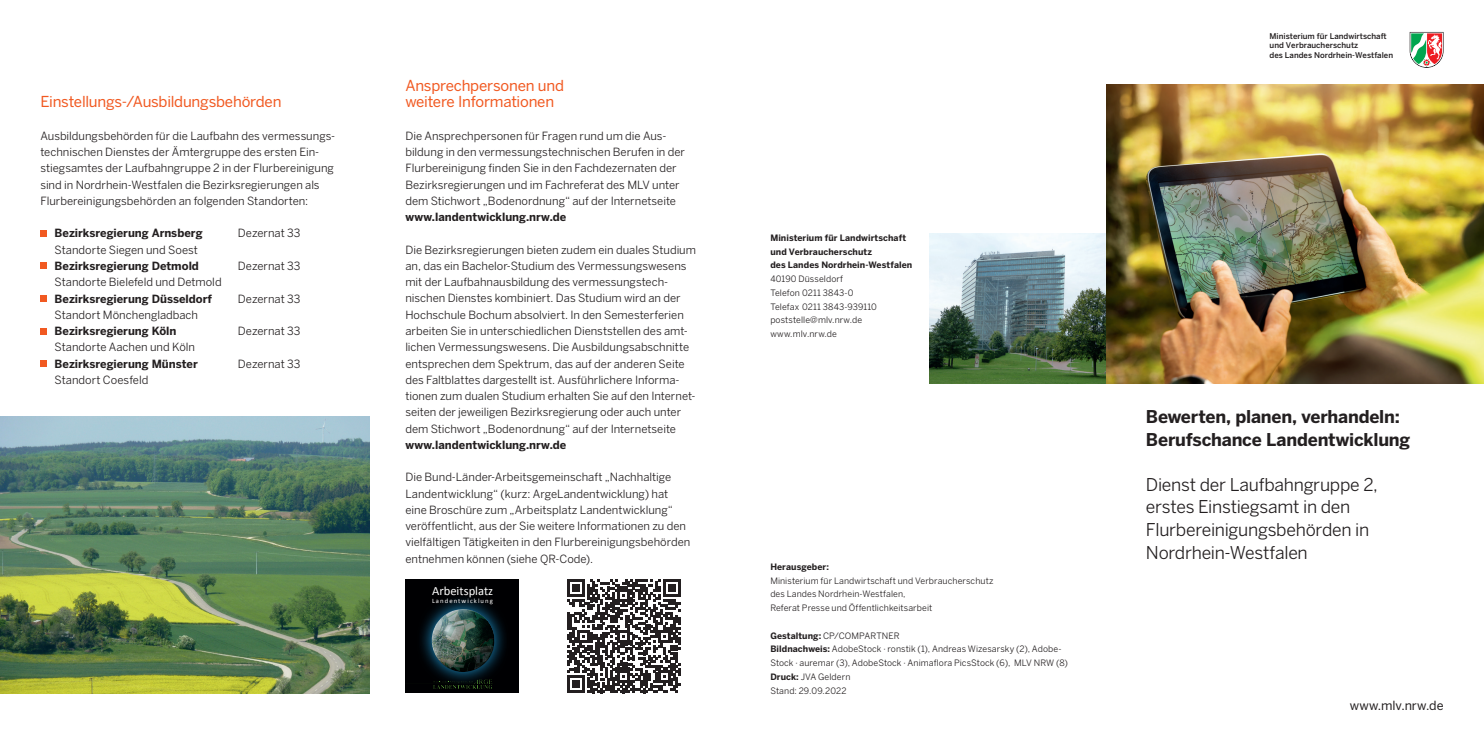
<style>
.page{position:relative;width:1484px;height:755px;background:#fff}
.page>*{position:absolute;margin:0;border:0;box-sizing:border-box;transform-origin:0 0}
.t1{font:17.5px/22.5px "Benton Sans";letter-spacing:-.015em;color:#231f20}
.t2{font:700 17.5px/22.5px "Benton Sans";letter-spacing:-.015em;color:#231f20}
.t3{font:15px/16.2px "Benton Sans";letter-spacing:-.015em;color:#f15921}
.t4{font:12.62px "Calibri";color:#fff}
.t5{font:12.5px "Benton Sans";letter-spacing:-.005em;color:#231f20}
.t6{font:11.25px/16.2px "Benton Sans";color:#231f20}
.t7{font:700 11.25px "Benton Sans";color:#231f20}
.t8{font:8.75px/13.8px "Benton Sans";letter-spacing:.01em;color:#231f20}
.t9{font:700 8.75px/13.8px "Benton Sans";letter-spacing:.01em;color:#231f20}
.t10{font:500 7.88px/9.5px "Benton Sans";color:#231f20}
.t11{font:6.62px "Calibri";letter-spacing:.16em;color:#fff}
.s1{font-weight:700}
</style>
<div class="page">
<svg style="left:1410px;top:32px;width:34px;height:36px"></svg>
<img style="left:930px;top:234px;width:177px;height:149px">
<div style="left:40px;top:230px;width:7px;height:6px;background:#f15921"></div>
<div style="left:40px;top:263px;width:7px;height:6px;background:#f15921"></div>
<div style="left:40px;top:295px;width:7px;height:6px;background:#f15921"></div>
<div style="left:40px;top:328px;width:7px;height:6px;background:#f15921"></div>
<div style="left:40px;top:360px;width:7px;height:6px;background:#f15921"></div>
<svg style="left:567px;top:579px;width:114px;height:113px"></svg>
<div style="left:405px;top:579px;width:114px;height:113px;background:#000002"></div>
<svg style="left:421px;top:598px;width:84px;height:80px"></svg>
<img style="left:431px;top:608px;width:65px;height:63px">
<div style="left:430px;top:607px;width:61px;height:48px;background:#fff;opacity:.75"></div>
<div style="left:433px;top:618px;width:63px;height:55px;background:#000002;opacity:.75"></div>
<div style="left:405px;top:678px;width:88px;height:10px;background:#000002;opacity:.5"></div>
<img style="left:1107px;top:85px;width:377px;height:298px">
<img style="left:0;top:416px;width:370px;height:276px">
<h2 class="t3" style="left:40px;top:93px;width:243px">Einstellungs-/Ausbildungsbehörden</h2>
<p class="t6" style="left:40px;top:127px;width:296px">Ausbildungsbehörden für die Laufbahn des vermessungs&shy;technischen Dienstes der Ämtergruppe des ersten Ein&shy;stiegsamtes der Laufbahngruppe 2 in der Flurbereinigung sind in Nordrhein-Westfalen die Bezirksregierungen als Flurbereinigungsbehörden an folgenden Standorten:</p>
<p class="t7" style="left:55px;top:226px;width:150px">Bezirksregierung Arnsberg</p>
<p class="t6" style="left:238px;top:225px;width:64px">Dezernat 33</p>
<p class="t6" style="left:55px;top:241px;width:145px">Standorte Siegen und Soest</p>
<p class="t7" style="left:55px;top:259px;width:146px">Bezirksregierung Detmold</p>
<p class="t6" style="left:238px;top:257px;width:64px">Dezernat 33</p>
<p class="t6" style="left:55px;top:274px;width:169px">Standorte Bielefeld und Detmold</p>
<p class="t7" style="left:55px;top:291px;width:159px">Bezirksregierung Düsseldorf</p>
<p class="t6" style="left:238px;top:290px;width:64px">Dezernat 33</p>
<p class="t6" style="left:55px;top:306px;width:145px">Standort Mönchengladbach</p>
<p class="t7" style="left:55px;top:324px;width:123px">Bezirksregierung Köln</p>
<p class="t6" style="left:238px;top:322px;width:64px">Dezernat 33</p>
<p class="t6" style="left:55px;top:339px;width:142px">Standorte Aachen und Köln</p>
<p class="t7" style="left:55px;top:356px;width:145px">Bezirksregierung Münster</p>
<p class="t6" style="left:238px;top:355px;width:64px">Dezernat 33</p>
<p class="t6" style="left:55px;top:371px;width:95px">Standort Coesfeld</p>
<h2 class="t3" style="left:405px;top:77px;width:160px">Ansprechpersonen und weitere Informationen</h2>
<p class="t6" style="left:405px;top:127px;width:281px">Die Ansprechpersonen für Fragen rund um die Aus&shy;bildung in den vermessungstechnischen Berufen in der Flurbereinigung finden Sie in den Fachdezernaten der Bezirksregierungen und im Fachreferat des MLV unter dem Stichwort „Bodenordnung“ auf der Internetseite</p>
<p class="t7" style="left:405px;top:210px;width:163px">www.landentwicklung.nrw.de</p>
<p class="t6" style="left:405px;top:241px;width:292px">Die Bezirksregierungen bieten zudem ein duales Studium an, das ein Bachelor-Studium des Vermessungswesens mit der Laufbahnausbildung des vermessungstech&shy;nischen Dienstes kombiniert. Das Studium wird an der Hochschule Bochum absolviert. In den Semesterferien arbeiten Sie in unterschiedlichen Dienststellen des amt&shy;lichen Vermessungswesens. Die Ausbildungsabschnitte entsprechen dem Spektrum, das auf der anderen Seite des Faltblattes dargestellt ist. Ausführlichere Informa&shy;tionen zum dualen Studium erhalten Sie auf den Internet&shy;seiten der jeweiligen Bezirksregierung oder auch unter dem Stichwort „Bodenordnung“ auf der Internetseite</p>
<p class="t7" style="left:405px;top:438px;width:163px">www.landentwicklung.nrw.de</p>
<p class="t6" style="left:405px;top:468px;width:287px">Die Bund-Länder-Arbeitsgemeinschaft „Nachhaltige Landentwicklung“ (kurz: ArgeLandentwicklung) hat eine Broschüre zum „Arbeitsplatz Landentwicklung“ veröffentlicht, aus der Sie weitere Informationen zu den vielfältigen Tätigkeiten in den Flurbereinigungsbehörden entnehmen können (siehe QR-Code).</p>
<p class="t4" style="left:432px;top:582px;width:63px">Arbeitsplatz</p>
<p class="t11" style="left:432px;top:596px;width:62px">Landentwicklung</p>
<p class="t9" style="left:770px;top:230px;width:143px">Ministerium für Landwirtschaft und Verbraucherschutz<br>des Landes Nordrhein-Westfalen</p>
<p class="t8" style="left:770px;top:272px;width:108px">40190 Düsseldorf<br>Telefon 0211 3843-0<br>Telefax 0211 3843-939110 poststelle@mlv.nrw.de www.mlv.nrw.de</p>
<p class="t9" style="left:770px;top:559px;width:60px">Herausgeber:</p>
<p class="t8" style="left:770px;top:573px;width:225px">Ministerium für Landwirtschaft und Verbraucherschutz des Landes Nordrhein-Westfalen,<br>Referat Presse und Öffentlichkeitsarbeit</p>
<p class="t8" style="left:770px;top:628px;width:299px"><span class="s1">Gestaltung:</span> CP/COMPARTNER<br><span class="s1">Bildnachweis:</span> AdobeStock · ronstik (1), Andreas Wizesarsky (2), Adobe-Stock · auremar (3), AdobeStock · Animaflora PicsStock (6), MLV NRW (8)<br><span class="s1">Druck:</span> JVA Geldern<br>Stand: 29.09.2022</p>
<p class="t10" style="left:1270px;top:31px;width:125px">Ministerium für Landwirtschaft und Verbraucherschutz<br>des Landes Nordrhein-Westfalen</p>
<h1 class="t2" style="left:1146px;top:405px;width:266px">Bewerten, planen, verhandeln:<br>Berufschance Landentwicklung</h1>
<h1 class="t1" style="left:1146px;top:473px;width:233px">Dienst der Laufbahngruppe 2, erstes Einstiegsamt in den<br>Flurbereinigungsbehörden in<br>Nordrhein-Westfalen</h1>
<p class="t5" style="left:1350px;top:697px;width:95px">www.mlv.nrw.de</p>
</div>
